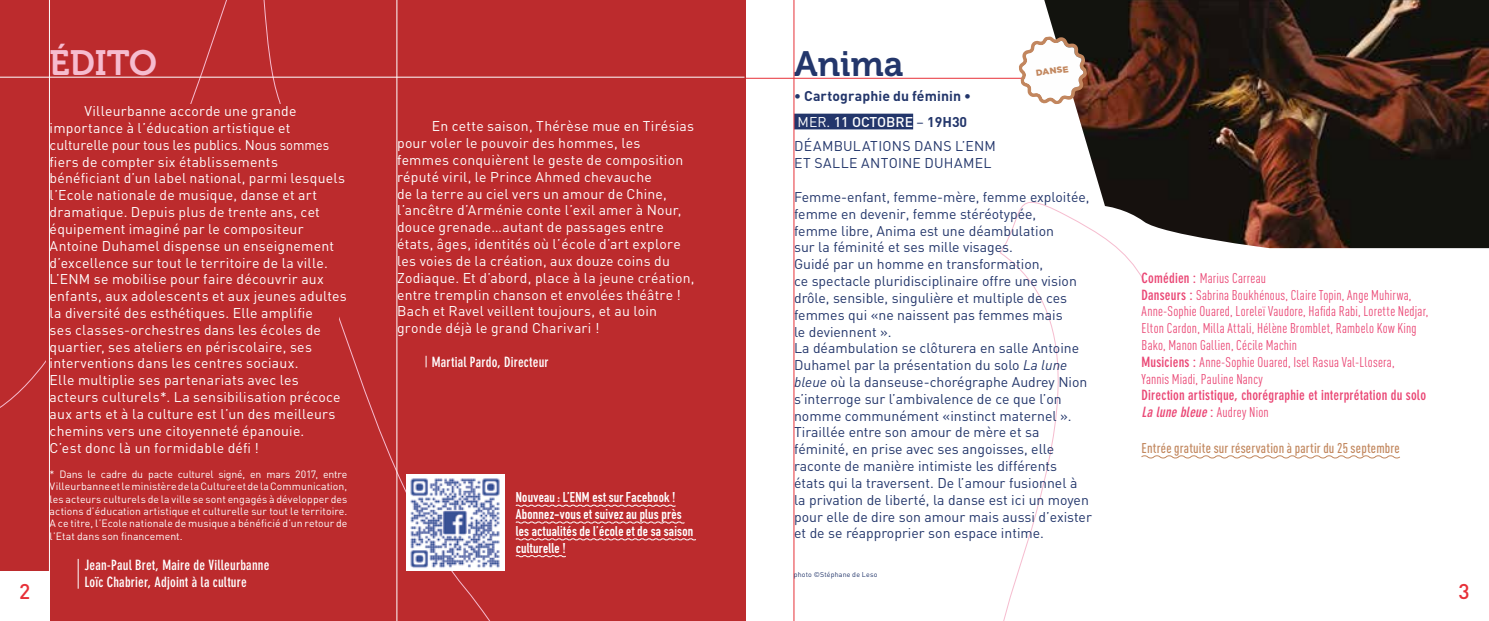
<style>
.page{position:relative;width:1489px;height:621px;background:#fff}
.page>*{position:absolute;margin:0;border:0;box-sizing:border-box;transform-origin:0 0}
.t1{font:35px "Museo 700";color:#23366b}
.t2{font:35px "Museo 700";color:#f6bccf}
.t3{font:500 21px "DIN Pro";color:#e73038}
.t4{font:14px/16.8px "DIN";letter-spacing:.015em;color:#fff}
.t5{font:14px/16.8px "DIN";color:#23366b}
.t6{font:14px/16.8px "DIN Cond Regular Alternate";letter-spacing:.015em;color:#ea4775}
.t7{font:14px/16.8px "DIN Engschrift Std";letter-spacing:.02em;color:#fff}
.t8{font:700 condensed 14px/16.8px "DIN Neuzeit Grotesk";letter-spacing:.015em;color:#fff}
.t9{font:700 condensed 14px/16.8px "DIN Neuzeit Grotesk";letter-spacing:.015em;color:#ea4775}
.t10{font:500 14px "DIN Cond";letter-spacing:.02em;color:#c2875e}
.t11{font:700 14px "DIN";letter-spacing:.005em;color:#23366b}
.t12{font:500 14px "DIN Pro";color:#fff}
.t13{font:10.5px/12.2px "DIN";letter-spacing:.005em;color:#fff;text-align:justify}
.t14{font:900 8.75px "Gotham";color:#c2875e}
.t15{font:7px "DIN";letter-spacing:.03em;color:#23366b}
.s1{font-weight:400}
.s2{font-family:"DIN";font-weight:400;color:#23366b}
.s3{font-family:"DIN";font-weight:700;color:#23366b}
.s4{font-style:italic}
.s5{font-family:"DIN Neuzeit Grotesk";font-weight:700;font-stretch:condensed}
.s6{font-family:"DIN Cond Regular Alternate";font-weight:400;font-stretch:normal}
</style>
<div class="page">
<svg style="left:1000px;top:201px;width:144px;height:419px"></svg>
<hr style="left:744px;top:78px;width:347px;height:1px;background:#e73038">
<div style="left:794px;top:113px;width:119px;height:16px;background:#23366b"></div>
<img style="left:1044px;top:0;width:444px;height:248px">
<svg style="left:1140px;top:454px;width:260px;height:5px"></svg>
<hr style="left:793px;top:0;width:1px;height:620px;background:#e73038">
<svg style="left:1018px;top:36px;width:68px;height:68px"></svg>
<div style="left:0;top:0;width:745px;height:620px;background:#bc2b2d"></div>
<svg style="left:0;top:0;width:236px;height:408px"></svg>
<svg style="left:250px;top:0;width:317px;height:620px"></svg>
<div style="left:46px;top:105px;width:292px;height:268px;background:#bc2b2d"></div>
<div style="left:0;top:570px;width:50px;height:50px;background:#fff"></div>
<svg style="left:515px;top:503px;width:161px;height:3px"></svg>
<svg style="left:515px;top:520px;width:170px;height:3px"></svg>
<svg style="left:515px;top:537px;width:181px;height:3px"></svg>
<svg style="left:515px;top:554px;width:51px;height:3px"></svg>
<hr style="left:49px;top:0;width:1px;height:620px;background:#fff">
<hr style="left:396px;top:0;width:1px;height:620px;background:#fff">
<hr style="left:0;top:77px;width:744px;height:1px;background:#fff">
<hr style="left:78px;top:558px;width:1px;height:30px;background:#fff">
<svg style="left:426px;top:355px;width:1px;height:12px"></svg>
<img style="left:406px;top:474px;width:98px;height:95px">
<h2 class="t3" style="left:19px;top:576px;width:13px">2</h2>
<h1 class="t2" style="left:50px;top:43px;width:109px">Édito</h1>
<p class="t4" style="left:50px;top:102px;width:299px;text-indent:35px">Villeurbanne accorde une grande importance à l’éducation artistique et culturelle pour tous les publics. Nous sommes fiers de compter six établissements bénéficiant d’un label national, parmi lesquels l’Ecole nationale de musique, danse et art dramatique. Depuis plus de trente ans, cet équipement imaginé par le compositeur Antoine Duhamel dispense un enseignement d’excellence sur tout le territoire de la ville.<br>L’ENM se mobilise pour faire découvrir aux enfants, aux adolescents et aux jeunes adultes la diversité des esthétiques. Elle amplifie<br>ses classes-orchestres dans les écoles de quartier, ses ateliers en périscolaire, ses interventions dans les centres sociaux.<br>Elle multiplie ses partenariats avec les acteurs culturels*. La sensibilisation précoce aux arts et à la culture est l’un des meilleurs chemins vers une citoyenneté épanouie.<br>C’est donc là un formidable défi !</p>
<p class="t13" style="left:50px;top:467px;width:299px">* Dans le cadre du pacte culturel signé, en mars 2017, entre Villeurbanne et le ministère de la Culture et de la Communication, les acteurs culturels de la ville se sont engagés à développer des actions d’éducation artistique et culturelle sur tout le territoire.<br>A ce titre, l’Ecole nationale de musique a bénéficié d’un retour de l’Etat dans son financement.</p>
<p class="t8" style="left:84px;top:556px;width:187px">Jean-Paul Bret, Maire de Villeurbanne<br>Loïc Chabrier, Adjoint à la culture</p>
<p class="t4" style="left:397px;top:117px;width:299px;text-indent:35px">En cette saison, Thérèse mue en Tirésias pour voler le pouvoir des hommes, les femmes conquièrent le geste de composition réputé viril, le Prince Ahmed chevauche<br>de la terre au ciel vers un amour de Chine, l’ancêtre d’Arménie conte l’exil amer à Nour, douce grenade…autant de passages entre états, âges, identités où l’école d’art explore les voies de la création, aux douze coins du Zodiaque. Et d’abord, place à la jeune création, entre tremplin chanson et envolées théâtre !<br>Bach et Ravel veillent toujours, et au loin gronde déjà le grand Charivari !</p>
<p class="t8" style="left:432px;top:353px;width:118px">Martial Pardo, Directeur</p>
<p class="t7" style="left:516px;top:488px;width:179px">Nouveau : L’ENM est sur Facebook !<br>Abonnez-vous et suivez au plus près les actualités de l’école et de sa saison culturelle !</p>
<h1 class="t1" style="left:794px;top:44px;width:111px">Anima</h1>
<p class="t11" style="left:794px;top:86px;width:178px">• Cartographie du féminin •</p>
<p class="t12" style="left:797px;top:112px;width:171px"><span class="s1">MER.</span> 11 OCTOBRE <span class="s2">–</span> <span class="s3">19H30</span></p>
<p class="t5" style="left:794px;top:137px;width:199px">Déambulations dans l’ENM et salle Antoine Duhamel</p>
<p class="t5" style="left:794px;top:188px;width:299px">Femme-enfant, femme-mère, femme exploitée, femme en devenir, femme stéréotypée,<br>femme libre, Anima est une déambulation<br>sur la féminité et ses mille visages.<br>Guidé par un homme en transformation,<br>ce spectacle pluridisciplinaire offre une vision drôle, sensible, singulière et multiple de ces femmes qui «ne naissent pas femmes mais<br>le deviennent ».<br>La déambulation se clôturera en salle Antoine Duhamel par la présentation du solo <span class="s4">La lune bleue</span> où la danseuse-chorégraphe Audrey N ion s’interroge sur l’ambivalence de ce que l’on nomme communément «instinct maternel ».<br>Tiraillée entre son amour de mère et sa féminité, en prise avec ses angoisses, elle raconte de manière intimiste les différents<br>états qui la traversent. De l’amour fusionnel à la privation de liberté, la danse est ici un moyen pour elle de dire son amour mais aussi d’exister et de se réapproprier son espace intime.</p>
<p class="t14" style="left:1035px;top:68px;width:34px;rotate:-8deg">Danse</p>
<p class="t15" style="left:793px;top:569px;width:85px">photo ©Stéphane de Leso</p>
<p class="t6" style="left:1141px;top:269px;width:288px"><span class="s5">Comédien :</span> Marius Carreau<br><span class="s5">Danseurs :</span> Sabrina Boukhénous, Claire Topin, Ange Muhirwa, Anne-Sophie Ouared, Loreleï Vaudore, Hafida Rabi, Lorette Nedjar, Elton Cardon, Milla Attali, Hélène Bromblet, Rambelo Kow King Bako, Manon Gallien, Cécile Machin<br><span class="s5">Musiciens :</span> Anne-Sophie Ouared, Isel Rasua Val-Llosera,<br>Yannis Miadi, Pauline Nancy</p>
<p class="t9" style="left:1141px;top:386px;width:286px">Direction artistique, chorégraphie et interprétation du solo<br><span class="s4">Lalunebleue</span>: <span class="s6">Audrey Nion</span></p>
<p class="t10" style="left:1141px;top:439px;width:260px">Entrée gratuite sur réservation à partir du 25 septembre</p>
<h2 class="t3" style="left:1458px;top:576px;width:13px">3</h2>
</div>
